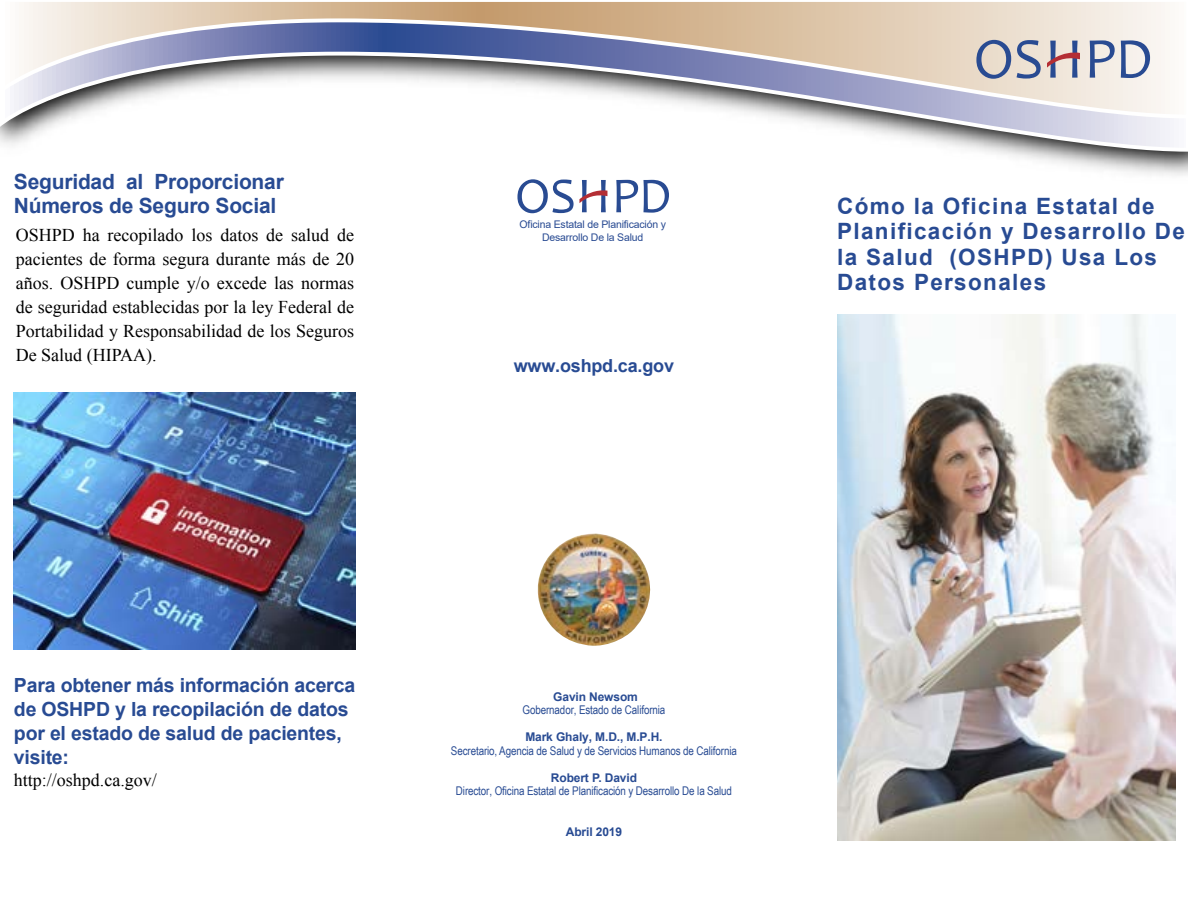
<style>
.page{position:relative;width:1188px;height:918px;background:#fff}
.page>*{position:absolute;margin:0;border:0;box-sizing:border-box;transform-origin:0 0}
.t1{font:700 22.5px/25.5px "Arial";letter-spacing:.06em;color:#284b93}
.t2{font:700 21px/24px "Arial";letter-spacing:-.01em;color:#284b93}
.t3{font:700 19.5px/24px "Arial";letter-spacing:-.01em;color:#284b93}
.t4{font:18px/24px "Times New Roman";color:#000}
.t5{font:700 18px "Arial";letter-spacing:-.01em;color:#284b93}
.t6{font:12px "Arial Narrow";letter-spacing:-.01em;color:#284b93}
.t7{font:700 12px "Arial";letter-spacing:-.01em;color:#284b93}
.t8{font:10.5px "Arial";letter-spacing:-.015em;color:#284a92}
</style>
<div class="page">
<img style="left:621px;top:154px;width:567px;height:26px">
<svg style="left:0;top:120px;width:1188px;height:34px"></svg>
<svg style="left:10px;top:2px;width:1164px;height:118px"></svg>
<svg style="left:976px;top:40px;width:35px;height:39px"></svg>
<svg style="left:1017px;top:40px;width:24px;height:39px"></svg>
<svg style="left:1090px;top:40px;width:25px;height:38px"></svg>
<svg style="left:1121px;top:40px;width:29px;height:38px"></svg>
<svg style="left:1047px;top:41px;width:33px;height:38px"></svg>
<img style="left:837px;top:314px;width:339px;height:526px">
<svg style="left:517px;top:179px;width:90px;height:34px"></svg>
<svg style="left:616px;top:180px;width:53px;height:33px"></svg>
<img style="left:538px;top:533px;width:112px;height:113px">
<img style="left:14px;top:393px;width:342px;height:256px">
<p class="t2" style="left:14px;top:171px;width:271px">Seguridad al Proporcionar<br>Números de Seguro Social</p>
<p class="t4" style="left:16px;top:223px;width:340px">OSHPD ha recopilado los datos de salud de</p>
<p class="t8" style="left:542px;top:230px;width:103px">Desarrollo De la Salud</p>
<p class="t4" style="left:16px;top:247px;width:340px">pacientes de forma segura durante más de 20 años. OSHPD cumple y/o excede las normas</p>
<p class="t4" style="left:16px;top:295px;width:340px;text-align:justify">de seguridad establecidas por la ley Federal de Portabilidad y Responsabilidad de los Seguros De Salud (HIPAA).</p>
<p class="t8" style="left:520px;top:217px;width:148px">Oficina Estatal de Planificación y</p>
<p class="t5" style="left:514px;top:353px;width:162px">www.oshpd.ca.gov</p>
<p class="t1" style="left:837px;top:194px;width:319px">Cómo la Oficina Estatal de</p>
<p class="t1" style="left:837px;top:219px;width:349px">Planificación y Desarrollo De</p>
<p class="t1" style="left:837px;top:245px;width:321px">la Salud (OSHPD) Usa Los<br>Datos Personales</p>
<p class="t3" style="left:14px;top:674px;width:343px">Para obtener más información acerca de OSHPD y la recopilación de datos por el estado de salud de pacientes, visite:</p>
<p class="t4" style="left:14px;top:768px;width:145px">http://oshpd.ca.gov/</p>
<p class="t7" style="left:553px;top:689px;width:86px">Gavin Newsom</p>
<p class="t6" style="left:523px;top:701px;width:144px">Gobernador, Estado de California</p>
<p class="t7" style="left:525px;top:729px;width:139px">Mark Ghaly, M.D., M.P.H.</p>
<p class="t6" style="left:451px;top:742px;width:288px">Secretario, Agencia de Salud y de Servicios Humanos de California</p>
<p class="t7" style="left:551px;top:770px;width:88px">Robert P. David</p>
<p class="t6" style="left:456px;top:782px;width:278px">Director, Oficina Estatal de Planificación y Desarrollo De la Salud</p>
<p class="t7" style="left:566px;top:823px;width:58px">Abril 2019</p>
</div>
